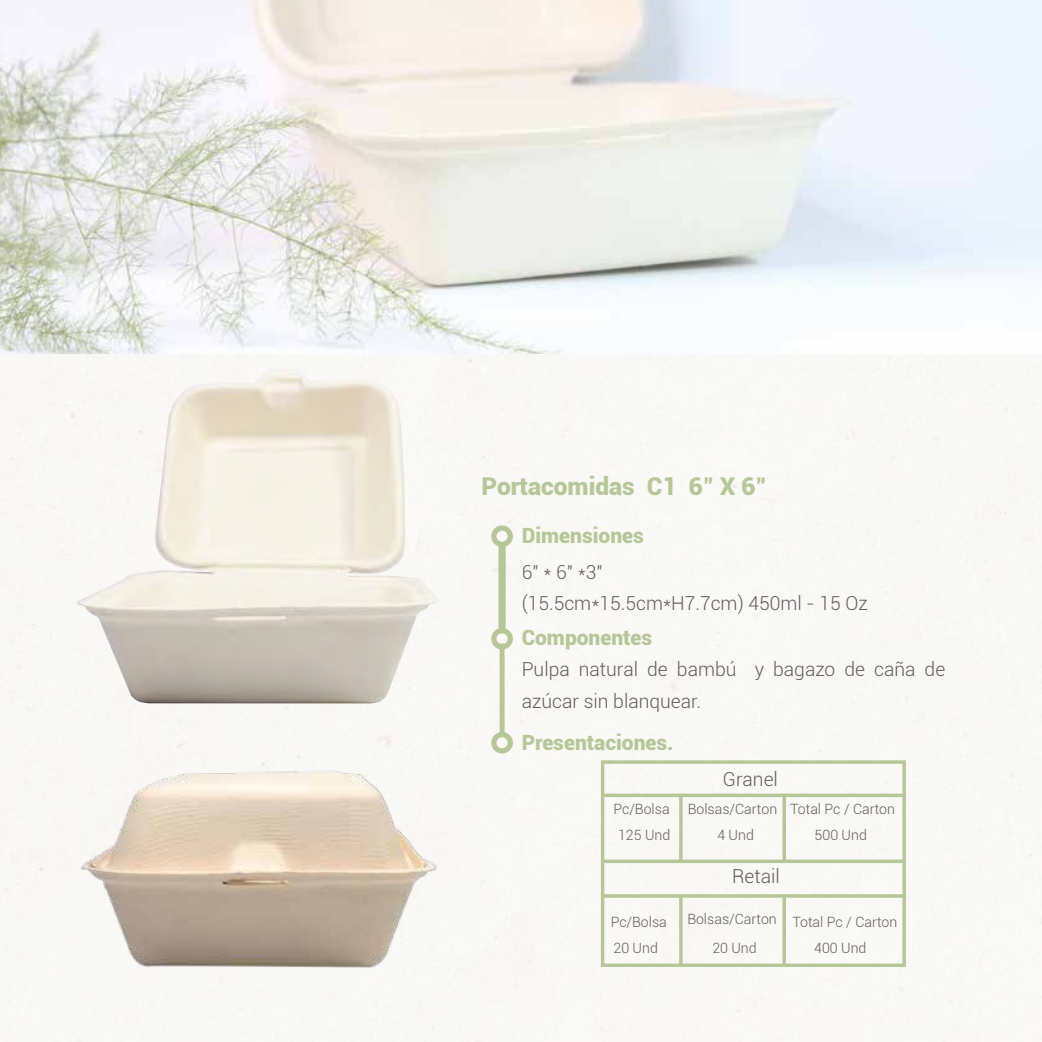
<style>
.page{position:relative;width:1042px;height:1042px;background:#fff}
.page>*{position:absolute;margin:0;border:0;box-sizing:border-box;transform-origin:0 0}
.t1{font:900 24.5px "Roboto";color:#b6c797}
.t2{font:900 21px "Roboto";color:#b6c797}
.t3{font:300 19.25px/31.5px "Roboto";color:#625c5e}
.t4{font:300 14.17px/25.9px "Roboto";color:#625c5e;text-align:center}
</style>
<div class="page">
<img style="left:68px;top:753px;width:380px;height:229px">
<img style="left:77px;top:369px;width:362px;height:334px">
<img style="left:0;top:0;width:1042px;height:354px">
<div style="left:498px;top:544px;width:8px;height:89px;background:#b6c797"></div>
<hr style="left:500px;top:643px;width:4px;height:90px;background:#b6c797">
<svg style="left:491px;top:525px;width:22px;height:22px"></svg>
<svg style="left:491px;top:628px;width:22px;height:21px"></svg>
<svg style="left:491px;top:732px;width:22px;height:21px"></svg>
<hr style="left:679px;top:896px;width:3px;height:69px;background:#b6c797">
<svg style="left:782px;top:898px;width:4px;height:65px"></svg>
<hr style="left:679px;top:795px;width:3px;height:67px;background:#b6c797">
<svg style="left:782px;top:797px;width:4px;height:62px"></svg>
<svg style="left:605px;top:793px;width:297px;height:4px"></svg>
<svg style="left:605px;top:859px;width:297px;height:4px"></svg>
<svg style="left:605px;top:894px;width:297px;height:4px"></svg>
<div style="left:601px;top:760px;width:305px;height:207px;border:3px solid #b6c797"></div>
<p class="t1" style="left:481px;top:468px;width:286px">Portacomidas C1 6" X 6"</p>
<p class="t2" style="left:522px;top:521px;width:124px">Dimensiones</p>
<p class="t3" style="left:522px;top:555px;width:347px">6" * 6" *3"<br>(15.5cm*15.5cm*H7.7cm) 450ml - 15 Oz</p>
<p class="t2" style="left:522px;top:623px;width:132px">Componentes</p>
<p class="t3" style="left:522px;top:653px;width:425px">Pulpa natural de bambú y bagazo de caña de azúcar sin blanquear.</p>
<p class="t2" style="left:522px;top:728px;width:153px">Presentaciones.</p>
<p class="t4" style="left:613px;top:795px;width:58px">Pc/Bolsa<br>125 Und</p>
<p class="t3" style="left:723px;top:763px;width:57px">Granel</p>
<p class="t4" style="left:688px;top:795px;width:209px">Bolsas/Carton Total Pc / Carton</p>
<p class="t4" style="left:717px;top:821px;width:38px">4 Und</p>
<p class="t3" style="left:732px;top:859px;width:49px">Retail</p>
<p class="t4" style="left:814px;top:821px;width:54px">500 Und</p>
<p class="t4" style="left:611px;top:908px;width:58px">Pc/Bolsa</p>
<p class="t4" style="left:687px;top:908px;width:211px">Bolsas/Carton Total Pc / Carton</p>
<p class="t4" style="left:613px;top:934px;width:46px">20 Und</p>
<p class="t4" style="left:712px;top:934px;width:46px">20 Und</p>
<p class="t4" style="left:814px;top:934px;width:54px">400 Und</p>
</div>
